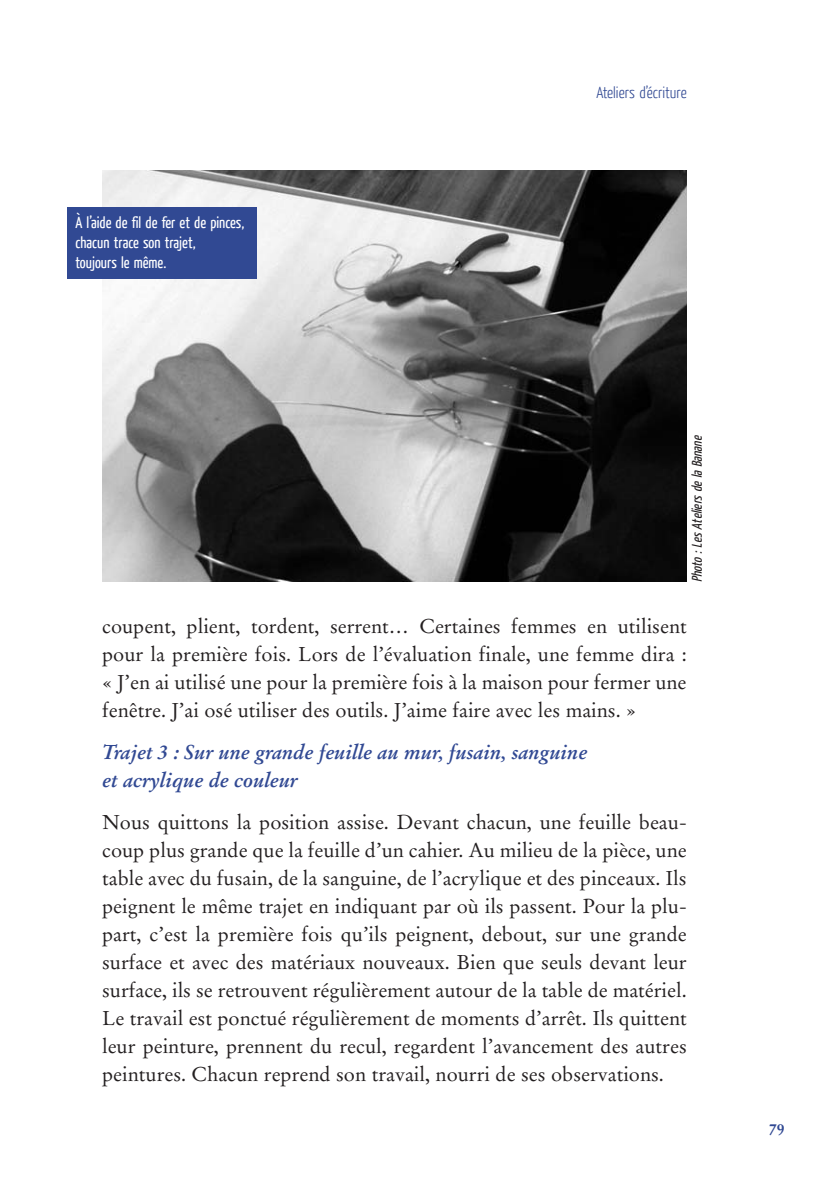
<style>
.page{position:relative;width:840px;height:1191px;background:#fff}
.page>*{position:absolute;margin:0;border:0;box-sizing:border-box;transform-origin:0 0}
.t1{font:20px/28px "Stempel Garamond LT Std";color:#231f20;text-align:justify}
.t2{font:italic 700 20px/28px "Stempel Garamond LT Std";color:#314993}
.t3{font:16px/20px "Yanone Kaffeesatz";color:#fff}
.t4{font:300 16px "Yanone Kaffeesatz";color:#314993}
.t5{font:700 16px "Stempel Garamond LT Std";color:#314993}
.t6{font:italic 14px "Yanone Kaffeesatz";color:#231f20}
</style>
<div class="page">
<img style="left:102px;top:170px;width:584px;height:411px">
<div style="left:67px;top:207px;width:190px;height:72px;background:#314993"></div>
<p class="t3" style="left:75px;top:214px;width:170px">À l’aide de fil de fer et de pinces, chacun trace son trajet,<br>toujours le même.</p>
<p class="t4" style="left:596px;top:86px;width:92px">Ateliers d’écriture</p>
<p class="t6" style="left:691px;top:582px;width:150px;rotate:-90deg">Photo : Les Ateliers de la Banane</p>
<p class="t1" style="left:102px;top:614px;width:585px">coupent, plient, tordent, serrent… Certaines femmes en utilisent pour la première fois. Lors de l’évaluation finale, une femme dira : « J’en ai utilisé une pour la première fois à la maison pour fermer une fenêtre. J’ai osé utiliser des outils. J’aime faire avec les mains. »</p>
<p class="t2" style="left:102px;top:740px;width:486px">Trajet 3 : Sur une grande feuille au mur, fusain, sanguine et acrylique de couleur</p>
<p class="t1" style="left:102px;top:810px;width:585px">Nous quittons la position assise. Devant chacun, une feuille beau&shy;coup plus grande que la feuille d’un cahier. Au milieu de la pièce, une table avec du fusain, de la sanguine, de l’acrylique et des pinceaux. Ils peignent le même trajet en indiquant par où ils passent. Pour la plu&shy;part, c’est la première fois qu’ils peignent, debout, sur une grande surface et avec des matériaux nouveaux. Bien que seuls devant leur surface, ils se retrouvent régulièrement autour de la table de matériel.<br>Le travail est ponctué régulièrement de moments d’arrêt. Ils quittent leur peinture, prennent du recul, regardent l’avancement des autres peintures. Chacun reprend son travail, nourri de ses observations.</p>
<p class="t5" style="left:768px;top:1122px;width:17px">79</p>
</div>
